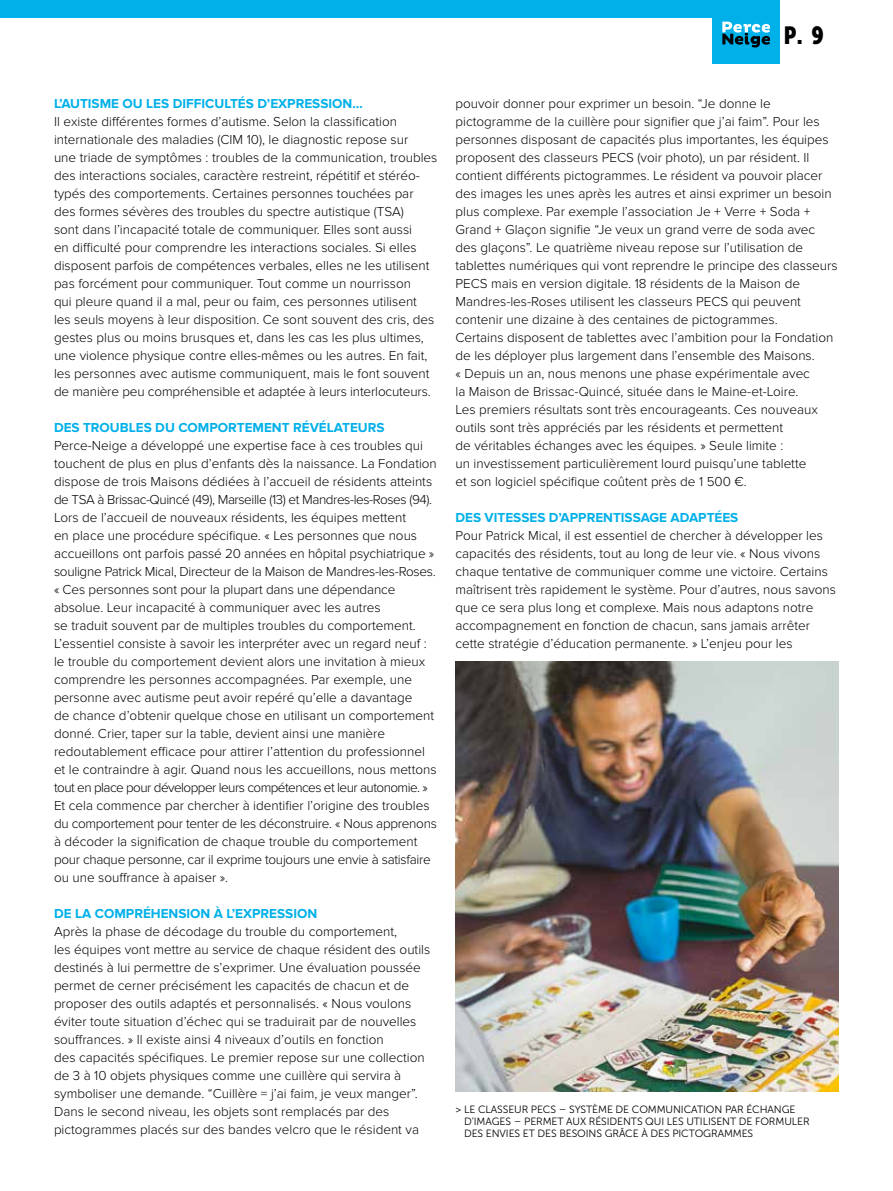
<style>
.page{position:relative;width:893px;height:1191px;background:#fff}
.page>*{position:absolute;margin:0;border:0;box-sizing:border-box;transform-origin:0 0}
.t1{font:24.6px "Museo Sans Cond 900";color:#000}
.t2{font:300 13.5px/18px "Proxima Nova";color:#000}
.t3{font:700 13.5px "Proxima Nova";color:#00b0e9}
.t4{font:10.5px/12px "Museo Sans 300";letter-spacing:-.01em;color:#000}
</style>
<div class="page">
<div style="left:0;top:0;width:722px;height:17px;background:#00b0e9"></div>
<div style="left:712px;top:0;width:68px;height:64px;background:#00b0e9"></div>
<svg style="left:722px;top:22px;width:48px;height:25px"></svg>
<img style="left:455px;top:662px;width:384px;height:429px">
<h1 class="t1" style="left:784px;top:21px;width:42px">P. 9</h1>
<p class="t3" style="left:54px;top:96px;width:310px">L’AUTISME OU LES DIFFICULTÉS D’EXPRESSION…</p>
<p class="t2" style="left:54px;top:113px;width:385px">Il existe différentes formes d’autisme. Selon la classification internationale des maladies (CIM 10), le diagnostic repose sur<br>une triade de symptômes : troubles de la communication, troubles des interactions sociales, caractère restreint, répétitif et stéréo&shy;typés des comportements. Certaines personnes touchées par des formes sévères des troubles du spectre autistique (TSA)<br>sont dans l’incapacité totale de communiquer. Elles sont aussi<br>en difficulté pour comprendre les interactions sociales. Si elles disposent parfois de compétences verbales, elles ne les utilisent pas forcément pour communiquer. Tout comme un nourrisson<br>qui pleure quand il a mal, peur ou faim, ces personnes utilisent<br>les seuls moyens à leur disposition. Ce sont souvent des cris, des gestes plus ou moins brusques et, dans les cas les plus ultimes, une violence physique contre elles-mêmes ou les autres. En fait, les personnes avec autisme communiquent, mais le font souvent de manière peu compréhensible et adaptée à leurs interlocuteurs.</p>
<p class="t3" style="left:54px;top:420px;width:332px">DES TROUBLES DU COMPORTEMENT RÉVÉLATEURS</p>
<p class="t2" style="left:54px;top:437px;width:384px">Perce-Neige a développé une expertise face à ces troubles qui touchent de plus en plus d’enfants dès la naissance. La Fondation dispose de trois Maisons dédiées à l’accueil de résidents atteints de TSA à Brissac-Quincé (49), Marseille (13) et Mandres-les-Roses (94).<br>Lors de l’accueil de nouveaux résidents, les équipes mettent<br>en place une procédure spécifique. « Les personnes que nous accueillons ont parfois passé 20 années en hôpital psychiatrique » souligne Patrick Mical, Directeur de la Maison de Mandres-les-Roses. « Ces personnes sont pour la plupart dans une dépendance absolue. Leur incapacité à communiquer avec les autres<br>se traduit souvent par de multiples troubles du comportement.<br>L’essentiel consiste à savoir les interpréter avec un regard neuf : le trouble du comportement devient alors une invitation à mieux comprendre les personnes accompagnées. Par exemple, une personne avec autisme peut avoir repéré qu’elle a davantage<br>de chance d’obtenir quelque chose en utilisant un comportement donné. Crier, taper sur la table, devient ainsi une manière redoutablement efficace pour attirer l’attention du professionnel et le contraindre à agir. Quand nous les accueillons, nous mettons tout en place pour développer leurs compétences et leur autonomie. » Et cela commence par chercher à identifier l’origine des troubles du comportement pour tenter de les déconstruire. « Nous apprenons à décoder la signification de chaque trouble du comportement pour chaque personne, car il exprime toujours une envie à satisfaire ou une souffrance à apaiser ».</p>
<p class="t3" style="left:54px;top:906px;width:265px">DE LA COMPRÉHENSION À L’EXPRESSION</p>
<p class="t2" style="left:54px;top:922px;width:378px">Après la phase de décodage du trouble du comportement,<br>les équipes vont mettre au service de chaque résident des outils destinés à lui permettre de s’exprimer. Une évaluation poussée permet de cerner précisément les capacités de chacun et de proposer des outils adaptés et personnalisés. « Nous voulons éviter toute situation d’échec qui se traduirait par de nouvelles souffrances. » Il existe ainsi 4 niveaux d’outils en fonction<br>des capacités spécifiques. Le premier repose sur une collection de 3 à 10 objets physiques comme une cuillère qui servira à symboliser une demande. “Cuillère = j’ai faim, je veux manger”.<br>Dans le second niveau, les objets sont remplacés par des pictogrammes placés sur des bandes velcro que le résident va</p>
<p class="t2" style="left:455px;top:94px;width:384px">pouvoir donner pour exprimer un besoin. “Je donne le pictogramme de la cuillère pour signifier que j’ai faim”. Pour les personnes disposant de capacités plus importantes, les équipes proposent des classeurs PECS (voir photo), un par résident. Il contient différents pictogrammes. Le résident va pouvoir placer des images les unes après les autres et ainsi exprimer un besoin plus complexe. Par exemple l’association Je + Verre + Soda + Grand + Glaçon signifie “Je veux un grand verre de soda avec des glaçons”. Le quatrième niveau repose sur l’utilisation de tablettes numériques qui vont reprendre le principe des classeurs PECS mais en version digitale. 18 résidents de la Maison de Mandres-les-Roses utilisent les classeurs PECS qui peuvent contenir une dizaine à des centaines de pictogrammes.<br>Certains disposent de tablettes avec l’ambition pour la Fondation de les déployer plus largement dans l’ensemble des Maisons.<br>« Depuis un an, nous menons une phase expérimentale avec<br>la Maison de Brissac-Quincé, située dans le Maine-et-Loire.<br>Les premiers résultats sont très encourageants. Ces nouveaux outils sont très appréciés par les résidents et permettent<br>de véritables échanges avec les équipes. » Seule limite :<br>un investissement particulièrement lourd puisqu’une tablette<br>et son logiciel spécifique coûtent près de 1 500 €.</p>
<p class="t3" style="left:455px;top:509px;width:284px">DES VITESSES D’APPRENTISSAGE ADAPTÉES</p>
<p class="t2" style="left:455px;top:526px;width:382px">Pour Patrick Mical, il est essentiel de chercher à développer les capacités des résidents, tout au long de leur vie. « Nous vivons chaque tentative de communiquer comme une victoire. Certains maîtrisent très rapidement le système. Pour d’autres, nous savons que ce sera plus long et complexe. Mais nous adaptons notre accompagnement en fonction de chacun, sans jamais arrêter cette stratégie d’éducation permanente. » L’enjeu pour les</p>
<p class="t4" style="left:464px;top:1103px;width:347px;text-indent:-9px">&gt; LE CLASSEUR PECS – SYSTÈME DE COMMUNICATION PAR ÉCHANGE<br>D’IMAGES – PERMET AUX RÉSIDENTS QUI LES UTILISENT DE FORMULER<br>DES ENVIES ET DES BESOINS GRÂCE À DES PICTOGRAMMES</p>
</div>
